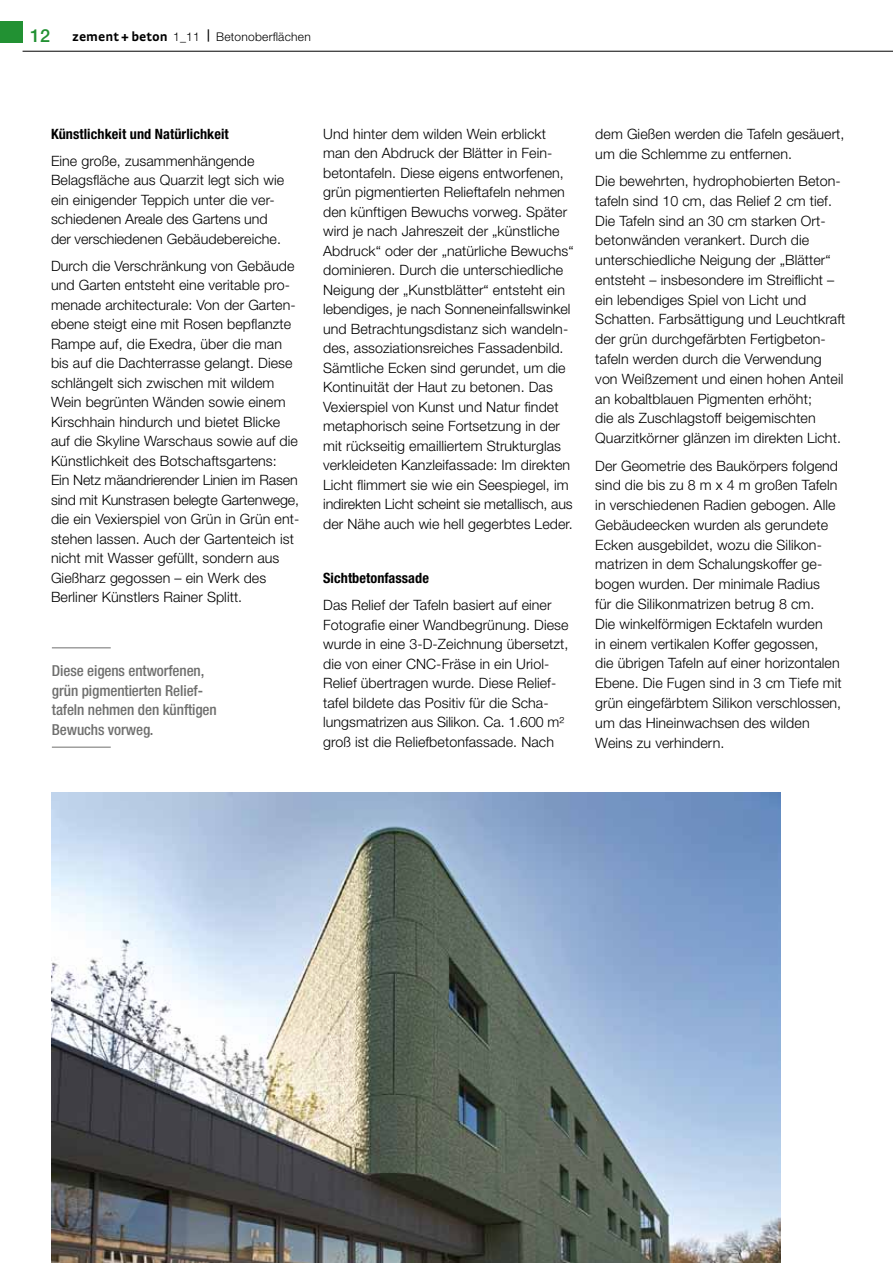
<style>
.page{position:relative;width:893px;height:1263px;background:#fff}
.page>*{position:absolute;margin:0;border:0;box-sizing:border-box;transform-origin:0 0}
.t1{font:500 18px "Helvetica Neue LT";color:#229133}
.t2{font:500 condensed 15.15px/19.6px "Helvetica Neue LT";letter-spacing:-.005em;color:#6f6f6e}
.t3{font:300 14.25px/19.5px "Helvetica Neue LT";letter-spacing:.005em;color:#000}
.t4{font:700 condensed 14.25px "Helvetica Neue LT";letter-spacing:.005em;color:#000}
.t5{font:700 13.5px "Strada";color:#000}
.t6{font:300 12px "Helvetica Neue LT";letter-spacing:.02em;color:#000}
.s1{font-family:"Helvetica Neue LT";font-weight:300;font-size:12px}
</style>
<div class="page">
<div style="left:0;top:21px;width:23px;height:22px;background:#229133"></div>
<hr style="left:23px;top:51px;width:870px;height:1px;background:#000">
<hr style="left:52px;top:648px;width:59px;height:1px;background:#6f6f6e">
<hr style="left:52px;top:747px;width:59px;height:1px;background:#6f6f6e">
<img style="left:52px;top:793px;width:728px;height:470px">
<p class="t1" style="left:30px;top:25px;width:22px">12</p>
<p class="t6" style="left:206px;top:29px;width:106px"><sup>|</sup> Betonoberflächen</p>
<p class="t5" style="left:72px;top:28px;width:129px">zement + beton <span class="s1">1_11</span></p>
<p class="t4" style="left:51px;top:125px;width:179px">Künstlichkeit und Natürlichkeit</p>
<p class="t3" style="left:51px;top:151px;width:235px">Eine große, zusammenhängende Belagsfläche aus Quarzit legt sich wie ein einigender Teppich unter die ver&shy;schiedenen Areale des Gartens und der verschiedenen Gebäudebereiche.</p>
<p class="t3" style="left:51px;top:256px;width:250px">Durch die Verschränkung von Gebäude und Garten entsteht eine veritable pro&shy;menade architecturale: Von der Garten&shy;ebene steigt eine mit Rosen bepflanzte Rampe auf, die Exedra, über die man bis auf die Dachterrasse gelangt. Diese schlängelt sich zwischen mit wildem Wein begrünten Wänden sowie einem Kirschhain hindurch und bietet Blicke auf die Skyline Warschaus sowie auf die Künstlichkeit des Botschaftsgartens:<br>Ein Netz mäandrierender Linien im Rasen sind mit Kunstrasen belegte Gartenwege, die ein Vexierspiel von Grün in Grün ent&shy;stehen lassen. Auch der Gartenteich ist nicht mit Wasser gefüllt, sondern aus Gießharz gegossen – ein Werk des Berliner Künstlers Rainer Splitt.</p>
<p class="t2" style="left:52px;top:660px;width:166px">Diese eigens entworfenen, grün pigmentierten Relief-- tafeln nehmen den künftigen<br>Bewuchs vorweg.</p>
<p class="t3" style="left:323px;top:124px;width:252px">Und hinter dem wilden Wein erblickt man den Abdruck der Blätter in Fein&shy;betontafeln. Diese eigens entworfenen, grün pigmentierten Relieftafeln nehmen den künftigen Bewuchs vorweg. Später wird je nach Jahreszeit der „künstliche Abdruck“ oder der „natürliche Bewuchs“ dominieren. Durch die unterschiedliche Neigung der „Kunstblätter“ entsteht ein lebendiges, je nach Sonneneinfallswinkel und Betrachtungsdistanz sich wandeln&shy;des, assoziationsreiches Fassadenbild.<br>Sämtliche Ecken sind gerundet, um die Kontinuität der Haut zu betonen. Das Vexierspiel von Kunst und Natur findet metaphorisch seine Fortsetzung in der mit rückseitig emailliertem Strukturglas verkleideten Kanzleifassade: Im direkten Licht flimmert sie wie ein Seespiegel, im indirekten Licht scheint sie metallisch, aus der Nähe auch wie hell gegerbtes Leder.</p>
<p class="t4" style="left:323px;top:569px;width:107px">Sichtbetonfassade</p>
<p class="t3" style="left:323px;top:595px;width:247px">Das Relief der Tafeln basiert auf einer Fotografie einer Wandbegrünung. Diese wurde in eine 3-D-Zeichnung übersetzt, die von einer CNC-Fräse in ein Uriol-Relief übertragen wurde. Diese Relief&shy;tafel bildete das Positiv für die Scha&shy;lungsmatrizen aus Silikon. Ca. 1.600 m² groß ist die Reliefbetonfassade. Nach</p>
<p class="t3" style="left:595px;top:123px;width:251px">dem Gießen werden die Tafeln gesäuert, um die Schlemme zu entfernen.</p>
<p class="t3" style="left:595px;top:171px;width:252px">Die bewehrten, hydrophobierten Beton&shy;tafeln sind 10 cm, das Relief 2 cm tief.<br>Die Tafeln sind an 30 cm starken Ort&shy;betonwänden verankert. Durch die unterschiedliche Neigung der „Blätter“ entsteht – insbesondere im Streiflicht – ein lebendiges Spiel von Licht und Schatten. Farbsättigung und Leuchtkraft der grün durchgefärbten Fertigbeton&shy;tafeln werden durch die Verwendung von Weißzement und einen hohen Anteil an kobaltblauen Pigmenten erhöht;<br>die als Zuschlagstoff beigemischten Quarzitkörner glänzen im direkten Licht.</p>
<p class="t3" style="left:595px;top:455px;width:248px">Der Geometrie des Baukörpers folgend sind die bis zu 8 m x 4 m großen Tafeln in verschiedenen Radien gebogen. Alle Gebäudeecken wurden als gerundete Ecken ausgebildet, wozu die Silikon&shy;matrizen in dem Schalungskoffer ge&shy;bogen wurden. Der minimale Radius<br>für die Silikonmatrizen betrug 8 cm.<br>Die winkelförmigen Ecktafeln wurden<br>in einem vertikalen Koffer gegossen,<br>die übrigen Tafeln auf einer horizontalen Ebene. Die Fugen sind in 3 cm Tiefe mit grün eingefärbtem Silikon verschlossen, um das Hineinwachsen des wilden Weins zu verhindern.</p>
</div>
